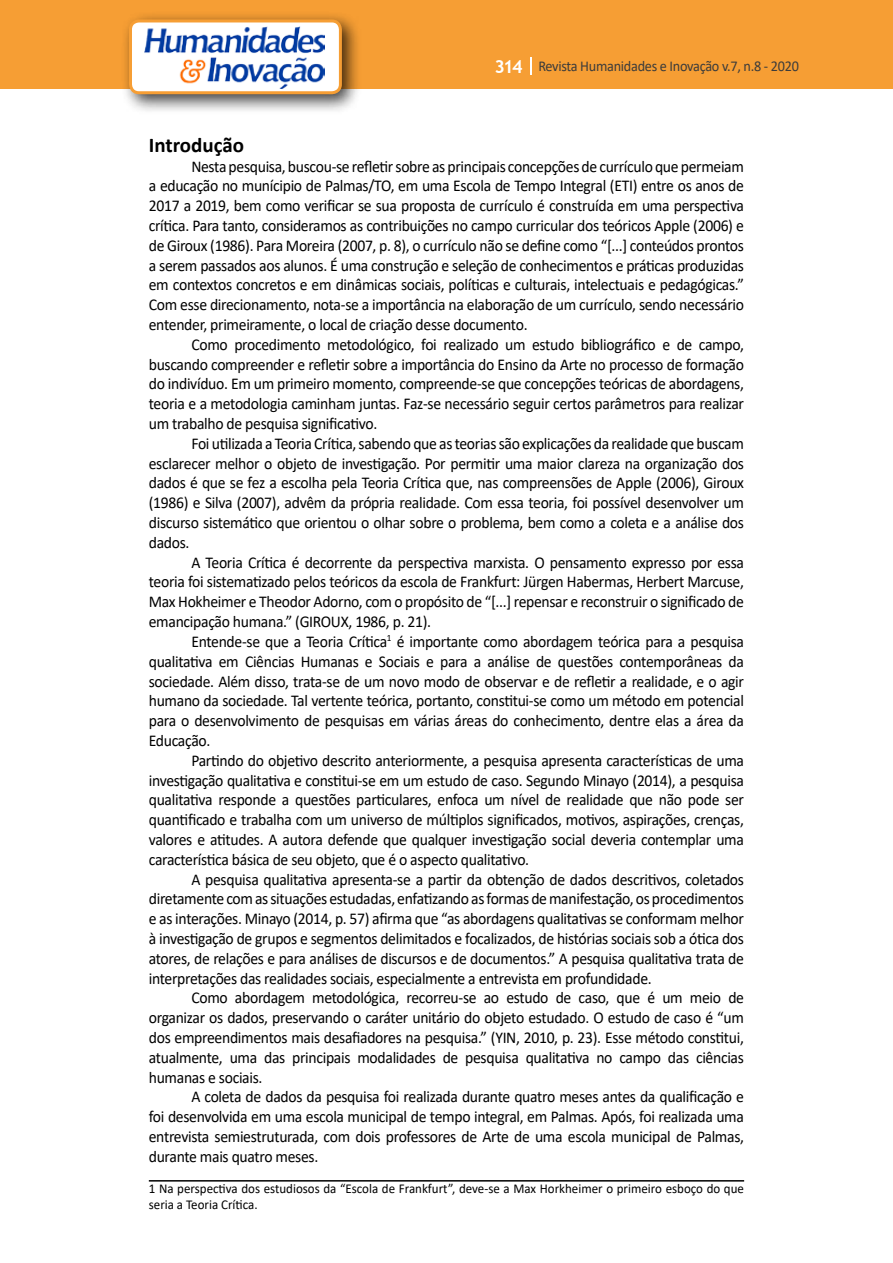
<style>
.page{position:relative;width:893px;height:1263px;background:#fff}
.page>*{position:absolute;margin:0;border:0;box-sizing:border-box;transform-origin:0 0}
.t1{font:700 21px "Calibri";color:#000}
.t2{font:16.5px/19.8px "Calibri";letter-spacing:-.02em;color:#000;text-align:justify;scale:.95 1}
.t3{font:15px "Calibri";letter-spacing:-.02em;color:#3c3c3b;scale:.95 1}
.t4{font:13.5px/16.2px "Calibri";color:#000;scale:.96 1}
.s1{font-family:"Trebuchet MS";font-weight:700;font-size:18px;color:#fff}
</style>
<div class="page">
<div style="left:0;top:0;width:893px;height:88px;background:#f69e34"></div>
<svg style="left:530px;top:57px;width:2px;height:18px"></svg>
<div style="left:121px;top:11px;width:241px;height:103px;background:#000;opacity:.75"></div>
<div style="left:130px;top:21px;width:210px;height:72px;background:#fff;border-radius:9px"></div>
<img style="left:144px;top:27px;width:181px;height:62px">
<div style="left:129px;top:19px;width:213px;height:75px;border:3px solid #f69e34;border-radius:9px"></div>
<hr style="left:149px;top:1180px;width:595px;height:1px;background:#000">
<p class="t3" style="left:495px;top:56px;width:322px"><span class="s1">314</span> Revista Humanidades e Inovação v.7, n.8 - 2020</p>
<p class="t1" style="left:149px;top:130px;width:97px">Introdução</p>
<p class="t2" style="left:149px;top:156px;width:628px;text-indent:43px">Nesta pesquisa, buscou-se refletir sobre as principais concepções de currículo que permeiam a educação no munícipio de Palmas/TO, em uma Escola de Tempo Integral (ETI) entre os anos de 2017 a 2019, bem como verificar se sua proposta de currículo é construída em uma perspectiva crítica. Para tanto, consideramos as contribuições no campo curricular dos teóricos Apple (2006) e de Giroux (1986). Para Moreira (2007, p. 8), o currículo não se define como “[...] conteúdos prontos a serem passados aos alunos. É uma construção e seleção de conhecimentos e práticas produzidas em contextos concretos e em dinâmicas sociais, políticas e culturais, intelectuais e pedagógicas.” Com esse direcionamento, nota-se a importância na elaboração de um currículo, sendo necessário entender, primeiramente, o local de criação desse documento.</p>
<p class="t2" style="left:149px;top:334px;width:628px;text-indent:43px">Como procedimento metodológico, foi realizado um estudo bibliográfico e de campo, buscando compreender e refletir sobre a importância do Ensino da Arte no processo de formação do indivíduo. Em um primeiro momento, compreende-se que concepções teóricas de abordagens, teoria e a metodologia caminham juntas. Faz-se necessário seguir certos parâmetros para realizar um trabalho de pesquisa significativo.</p>
<p class="t2" style="left:149px;top:433px;width:628px;text-indent:43px">Foi utilizada a Teoria Crítica, sabendo que as teorias são explicações da realidade que buscam esclarecer melhor o objeto de investigação. Por permitir uma maior clareza na organização dos dados é que se fez a escolha pela Teoria Crítica que, nas compreensões de Apple (2006), Giroux (1986) e Silva (2007), advêm da própria realidade. Com essa teoria, foi possível desenvolver um discurso sistemático que orientou o olhar sobre o problema, bem como a coleta e a análise dos dados.</p>
<p class="t2" style="left:149px;top:552px;width:628px;text-indent:43px">A Teoria Crítica é decorrente da perspectiva marxista. O pensamento expresso por essa teoria foi sistematizado pelos teóricos da escola de Frankfurt: Jürgen Habermas, Herbert Marcuse, Max Hokheimer e Theodor Adorno, com o propósito de “[...] repensar e reconstruir o significado de emancipação humana.” (GIROUX, 1986, p. 21).</p>
<p class="t2" style="left:149px;top:631px;width:628px;text-indent:43px">Entende-se que a Teoria Crítica<sup>1</sup> é importante como abordagem teórica para a pesquisa qualitativa em Ciências Humanas e Sociais e para a análise de questões contemporâneas da sociedade. Além disso, trata-se de um novo modo de observar e de refletir a realidade, e o agir humano da sociedade. Tal vertente teórica, portanto, constitui-se como um método em potencial para o desenvolvimento de pesquisas em várias áreas do conhecimento, dentre elas a área da Educação.</p>
<p class="t2" style="left:149px;top:750px;width:628px;text-indent:43px">Partindo do objetivo descrito anteriormente, a pesquisa apresenta características de uma investigação qualitativa e constitui-se em um estudo de caso. Segundo Minayo (2014), a pesquisa qualitativa responde a questões particulares, enfoca um nível de realidade que não pode ser quantificado e trabalha com um universo de múltiplos significados, motivos, aspirações, crenças, valores e atitudes. A autora defende que qualquer investigação social deveria contemplar uma característica básica de seu objeto, que é o aspecto qualitativo.</p>
<p class="t2" style="left:149px;top:869px;width:628px;text-indent:43px">A pesquisa qualitativa apresenta-se a partir da obtenção de dados descritivos, coletados diretamente com as situações estudadas, enfatizando as formas de manifestação, os procedimentos e as interações. Minayo (2014, p. 57) afirma que “as abordagens qualitativas se conformam melhor à investigação de grupos e segmentos delimitados e focalizados, de histórias sociais sob a ótica dos atores, de relações e para análises de discursos e de documentos.” A pesquisa qualitativa trata de interpretações das realidades sociais, especialmente a entrevista em profundidade.</p>
<p class="t2" style="left:149px;top:987px;width:628px;text-indent:43px">Como abordagem metodológica, recorreu-se ao estudo de caso, que é um meio de organizar os dados, preservando o caráter unitário do objeto estudado. O estudo de caso é “um dos empreendimentos mais desafiadores na pesquisa.” (YIN, 2010, p. 23). Esse método constitui, atualmente, uma das principais modalidades de pesquisa qualitativa no campo das ciências humanas e sociais.</p>
<p class="t2" style="left:149px;top:1086px;width:628px;text-indent:43px">A coleta de dados da pesquisa foi realizada durante quatro meses antes da qualificação e foi desenvolvida em uma escola municipal de tempo integral, em Palmas. Após, foi realizada uma entrevista semiestruturada, com dois professores de Arte de uma escola municipal de Palmas, durante mais quatro meses.</p>
<p class="t4" style="left:149px;top:1180px;width:621px">1 Na perspectiva dos estudiosos da “Escola de Frankfurt”, deve-se a Max Horkheimer o primeiro esboço do que seria a Teoria Crítica.</p>
</div>
